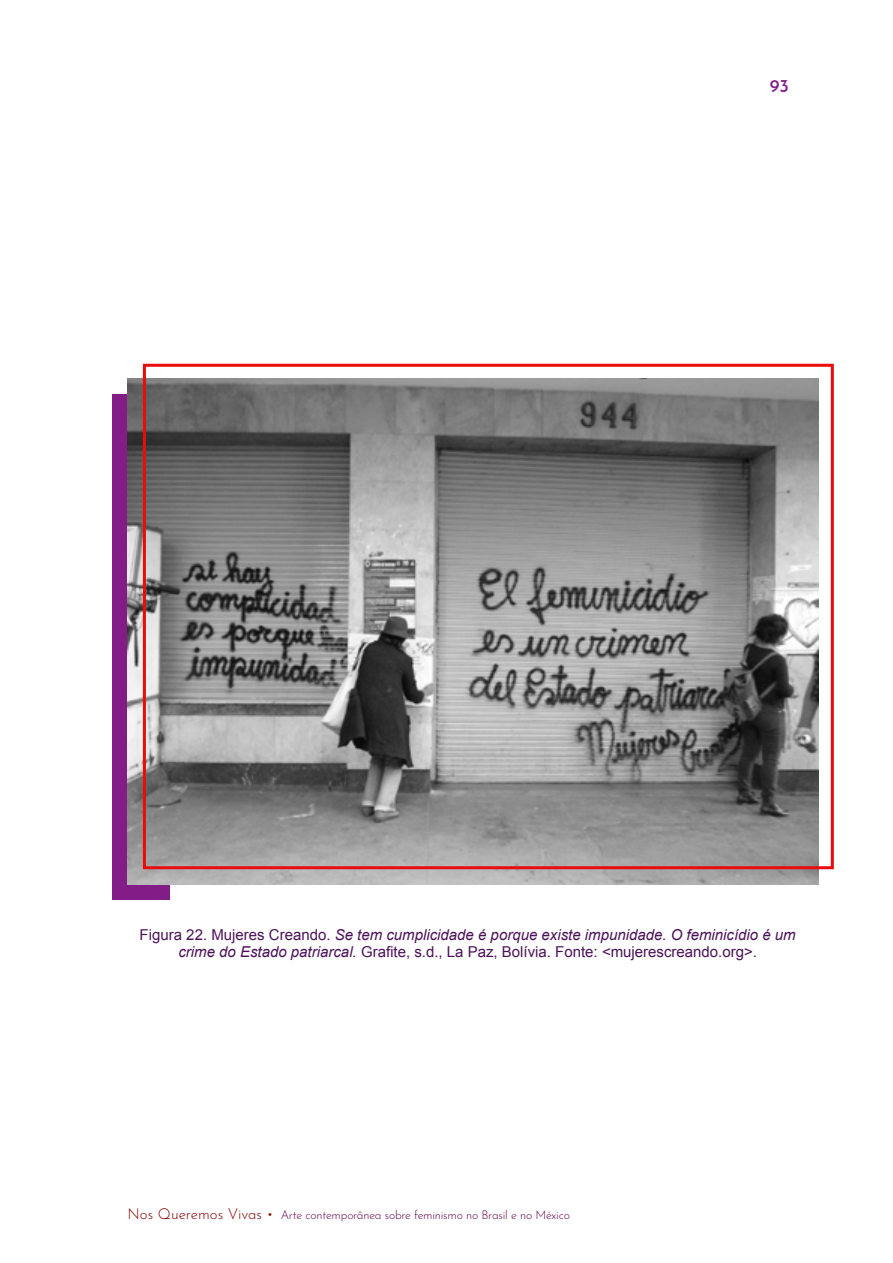
<style>
.page{position:relative;width:893px;height:1263px;background:#fff}
.page>*{position:absolute;margin:0;border:0;box-sizing:border-box;transform-origin:0 0}
.t1{font:100 18px "Josefin Sans";color:#811c88}
.t2{font:italic 15px/16.5px "Arial";color:#4b1258;text-align:center}
.t3{font:100 12px "Josefin Sans";letter-spacing:-.02em;color:#63034d}
.s1{font-style:normal}
.s2{font-size:15px;color:#860200}
</style>
<div class="page">
<div style="left:113px;top:394px;width:57px;height:505px;background:#821c87"></div>
<img style="left:128px;top:379px;width:691px;height:505px">
<div style="left:143px;top:364px;width:691px;height:505px;border:3px solid #e80d0a"></div>
<p class="t1" style="left:770px;top:73px;width:21px">93</p>
<p class="t2" style="left:140px;top:927px;width:658px"><span class="s1">Figura 22. Mujeres Creando.</span> Se tem cumplicidade é porque existe impunidade. O feminicídio é um crime do Estado patriarcal. <span class="s1">Grafite, s.d., La Paz, Bolívia. Fonte: &lt;mujerescreando.org&gt;.</span></p>
<p class="t3" style="left:128px;top:1206px;width:444px"><span class="s2">Nos Queremos Vivas •</span> Arte contemporânea sobre feminismo no Brasil e no México</p>
</div>
